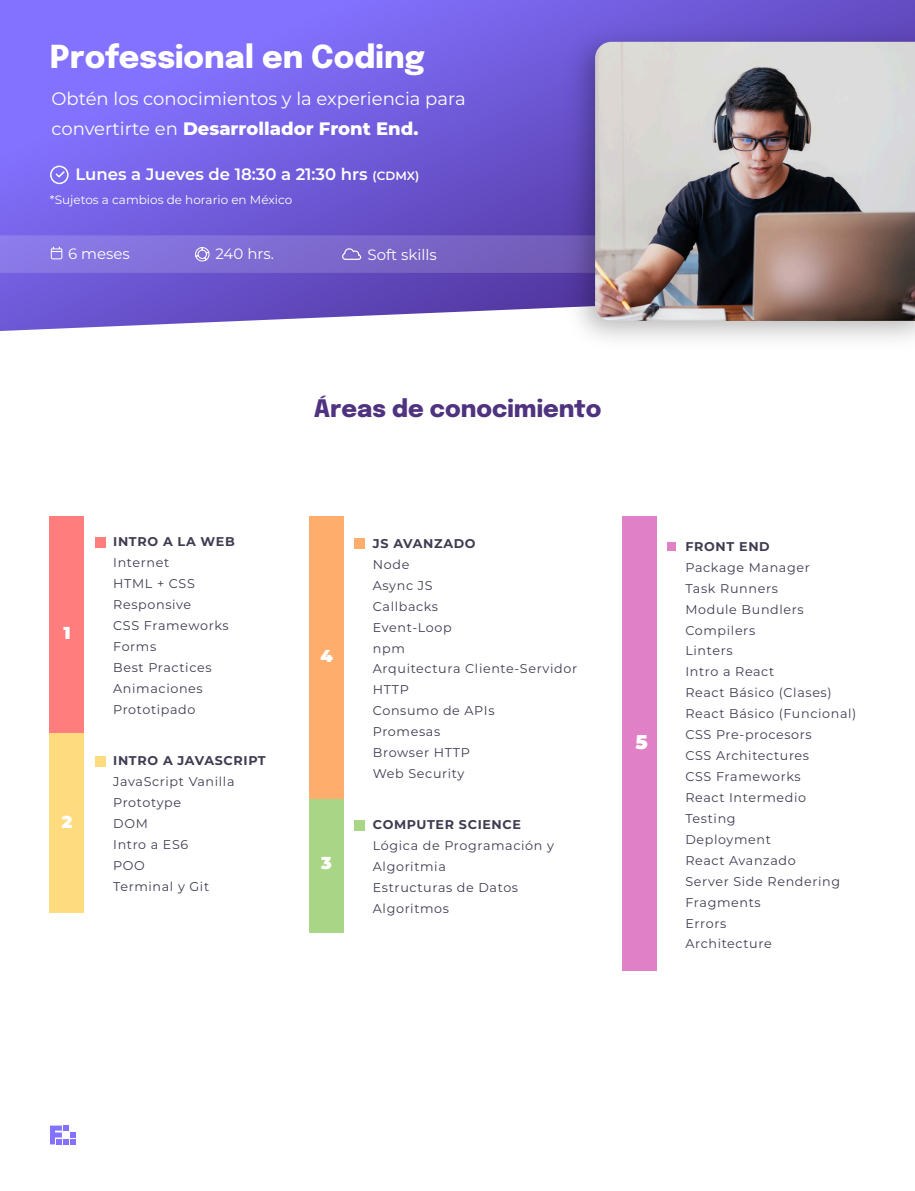
<style>
.page{position:relative;width:915px;height:1191px;background:#fff}
.page>*{position:absolute;margin:0;border:0;box-sizing:border-box;transform-origin:0 0}
.t1{font:800 31.5px "Epilogue";color:#fff}
.t2{font:800 24px "Epilogue";color:#4f3381}
.t3{font:900 19.95px "Montserrat";color:#fff}
.t4{font:18px/30px "Montserrat";color:#fff}
.t5{font:900 17.25px "Montserrat";color:#fff}
.t6{font:600 16.5px "Montserrat";color:#fff}
.t7{font:15px "Montserrat";color:#fff}
.t8{font:12.75px/20.9px "Montserrat";letter-spacing:.05em;color:#413b51}
.t9{font:700 12.75px "Montserrat";letter-spacing:.05em;color:#413b51}
.t10{font:12px "Montserrat";color:#fff}
.s1{font-weight:800}
.s2{font-size:12px}
</style>
<div class="page">
<svg style="left:0;top:0;width:914px;height:331px;background:#7865e2"></svg>
<svg style="left:50px;top:1125px;width:26px;height:19px"></svg>
<div style="left:95px;top:537px;width:10px;height:10px;background:#ff7d7d"></div>
<div style="left:50px;top:516px;width:34px;height:217px;background:#ff7d7d"></div>
<div style="left:95px;top:756px;width:10px;height:10px;background:#ffdb80"></div>
<div style="left:50px;top:733px;width:34px;height:180px;background:#ffdb80"></div>
<div style="left:355px;top:820px;width:10px;height:10px;background:#a9d686"></div>
<div style="left:309px;top:798px;width:34px;height:135px;background:#a9d686"></div>
<div style="left:355px;top:538px;width:10px;height:10px;background:#ffad6c"></div>
<div style="left:309px;top:516px;width:34px;height:282px;background:#ffad6c"></div>
<div style="left:667px;top:542px;width:9px;height:9px;background:#e080c6"></div>
<div style="left:622px;top:516px;width:34px;height:454px;background:#e080c6"></div>
<img style="left:556px;top:16px;width:358px;height:323px">
<img style="left:595px;top:42px;width:319px;height:279px">
<svg style="left:0;top:235px;width:609px;height:38px;background:#7f6dce"></svg>
<div style="left:50px;top:166px;width:19px;height:18px;border:2px solid #fff;border-radius:50%"></div>
<svg style="left:54px;top:170px;width:12px;height:9px"></svg>
<h1 class="t1" style="left:50px;top:35px;width:376px">Professional en Coding</h1>
<h3 class="t4" style="left:51px;top:83px;width:415px">Obtén los conocimientos y la experiencia para convertirte en <span class="s1">Desarrollador Front End.</span></h3>
<p class="t6" style="left:75px;top:163px;width:345px">Lunes a Jueves de 18:30 a 21:30 hrs <span class="s2">(CDMX)</span></p>
<p class="t10" style="left:50px;top:192px;width:244px">*Sujetos a cambios de horario en México</p>
<p class="t7" style="left:68px;top:243px;width:63px">6 meses</p>
<p class="t7" style="left:215px;top:243px;width:60px">240 hrs.</p>
<p class="t7" style="left:367px;top:245px;width:71px">Soft skills</p>
<h2 class="t2" style="left:314px;top:391px;width:289px">Áreas de conocimiento</h2>
<p class="t9" style="left:113px;top:532px;width:123px">INTRO A LA WEB</p>
<p class="t8" style="left:113px;top:552px;width:117px">Internet<br>HTML + CSS<br>Responsive<br>CSS Frameworks<br>Forms<br>Best Practices<br>Animaciones<br>Prototipado</p>
<p class="t9" style="left:373px;top:534px;width:104px">JS AVANZADO</p>
<p class="t8" style="left:373px;top:553px;width:206px">Node<br>Async JS<br>Callbacks<br>Event-Loop<br>npm<br>Arquitectura Cliente-Servidor<br>HTTP<br>Consumo de APIs<br>Promesas<br>Browser HTTP<br>Web Security</p>
<h3 class="t5" style="left:63px;top:620px;width:9px">1</h3>
<h3 class="t5" style="left:320px;top:643px;width:14px">4</h3>
<p class="t9" style="left:113px;top:751px;width:154px">INTRO A JAVASCRIPT</p>
<p class="t8" style="left:113px;top:771px;width:123px">JavaScript Vanilla<br>Prototype<br>DOM<br>Intro a ES6<br>POO<br>Terminal y Git</p>
<h3 class="t5" style="left:62px;top:809px;width:12px">2</h3>
<p class="t9" style="left:373px;top:815px;width:150px">COMPUTER SCIENCE</p>
<p class="t8" style="left:373px;top:834px;width:182px">Lógica de Programación y<br>Algoritmia<br>Estructuras de Datos<br>Algoritmos</p>
<h3 class="t5" style="left:321px;top:850px;width:12px">3</h3>
<h3 class="t3" style="left:635px;top:727px;width:14px">5</h3>
<p class="t9" style="left:685px;top:537px;width:86px">FRONT END</p>
<p class="t8" style="left:685px;top:556px;width:172px">Package Manager<br>Task Runners<br>Module Bundlers<br>Compilers<br>Linters<br>Intro a React<br>React Básico (Clases)<br>React Básico (Funcional)<br>CSS Pre-procesors<br>CSS Architectures<br>CSS Frameworks<br>React Intermedio<br>Testing<br>Deployment<br>React Avanzado<br>Server Side Rendering<br>Fragments<br>Errors<br>Architecture</p>
</div>
